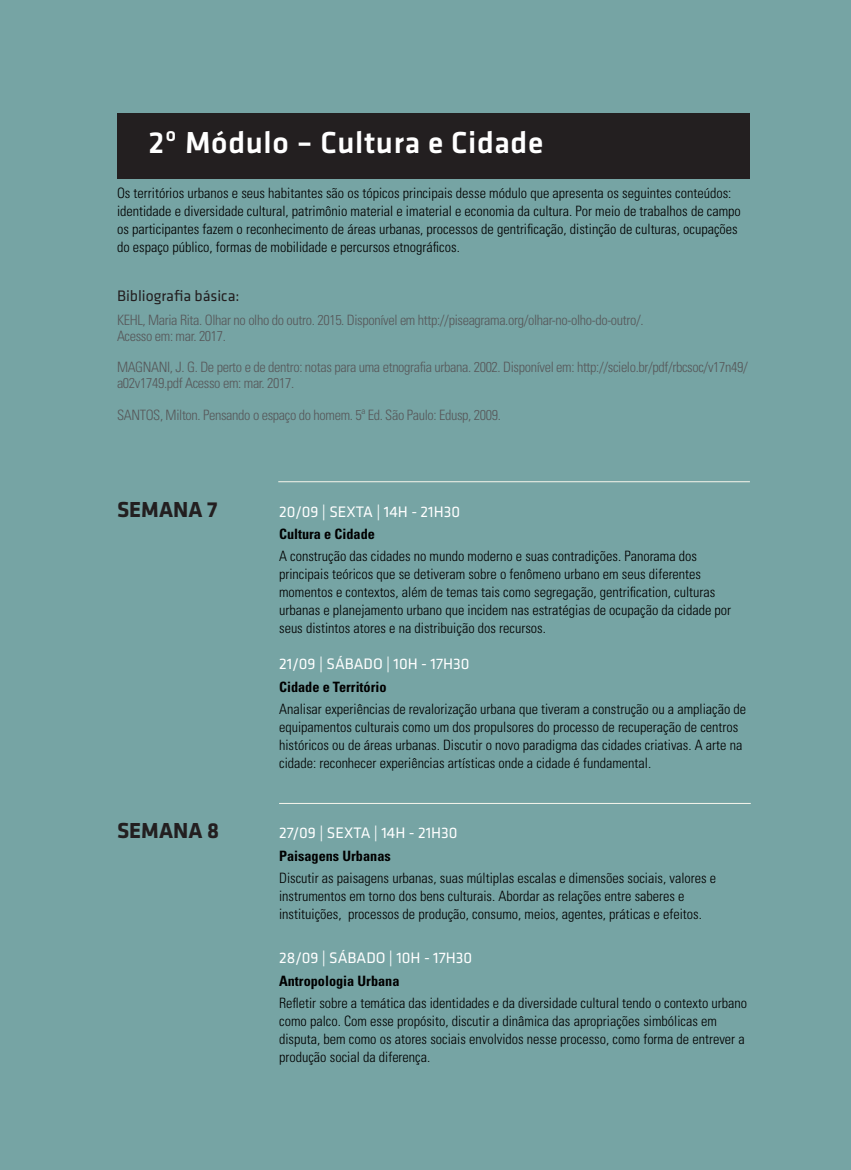
<style>
.page{position:relative;width:851px;height:1170px;background:#fff}
.page>*{position:absolute;margin:0;border:0;box-sizing:border-box;transform-origin:0 0}
.t1{font:500 31.5px "Klavika CH";letter-spacing:.02em;color:#fff}
.novo_texto{font:700 22.5px "Klavika CH";color:#231f20}
.novo_texto-2{font:15.75px "Klavika CH";color:#fff}
.novo_texto-3{font:15.75px "Klavika CH";color:#231f20}
.t2{font:300 condensed 14.25px/18px "Univers";color:#000}
.BIBLIO_title{font:300 condensed 14.25px/15.8px "Univers LT Std";letter-spacing:-.025em;color:#57585a}
.TITULO_atividade{font:700 condensed 14.25px "Univers";color:#000}
</style>
<div class="page">
<div style="left:0;top:0;width:850px;height:1169px;background:#76a4a4"></div>
<div style="left:117px;top:113px;width:632px;height:66px;background:#231f20"></div>
<hr style="left:278px;top:481px;width:471px;height:1px;background:#f7f6ec">
<hr style="left:279px;top:803px;width:471px;height:1px;background:#f7f6ec">
<p class="t1" style="left:148px;top:122px;width:396px">2º Módulo – Cultura e Cidade</p>
<p class="t2" style="left:117px;top:184px;width:625px">Os territórios urbanos e seus habitantes são os tópicos principais desse módulo que apresenta os seguintes conteúdos: identidade e diversidade cultural, patrimônio material e imaterial e economia da cultura. Por meio de trabalhos de campo os participantes fazem o reconhecimento de áreas urbanas, processos de gentrificação, distinção de culturas, ocupações do espaço público, formas de mobilidade e percursos etnográficos.</p>
<p class="novo_texto-3" style="left:117px;top:285px;width:124px">Bibliografia básica:</p>
<p class="BIBLIO_title" style="left:117px;top:312px;width:528px">KEHL, Maria Rita. Olhar no olho do outro. 2015. Disponível em http://piseagrama.org/olhar-no-olho-do-outro/.<br>Acesso em: mar. 2017.</p>
<p class="BIBLIO_title" style="left:117px;top:359px;width:632px">MAGNANI, J. G. De perto e de dentro: notas para uma etnografia urbana. 2002. Disponível em: http://scielo.br/pdf/rbcsoc/v17n49/ a02v1749.pdf Acesso em: mar. 2017.</p>
<p class="BIBLIO_title" style="left:117px;top:406px;width:385px">SANTOS, Milton. Pensando o espaço do homem. 5ª Ed. São Paulo: Edusp, 2009.</p>
<p class="novo_texto" style="left:117px;top:493px;width:102px">SEMANA 7</p>
<p class="novo_texto-2" style="left:279px;top:501px;width:182px">20/09 | SEXTA | 14H - 21H30</p>
<p class="TITULO_atividade" style="left:279px;top:525px;width:97px">Cultura e Cidade</p>
<p class="t2" style="left:279px;top:547px;width:453px">A construção das cidades no mundo moderno e suas contradições. Panorama dos principais teóricos que se detiveram sobre o fenômeno urbano em seus diferentes momentos e contextos, além de temas tais como segregação, gentrification, culturas urbanas e planejamento urbano que incidem nas estratégias de ocupação da cidade por seus distintos atores e na distribuição dos recursos.</p>
<p class="novo_texto-2" style="left:279px;top:653px;width:192px">21/09 | SÁBADO | 10H - 17H30</p>
<p class="TITULO_atividade" style="left:279px;top:677px;width:109px">Cidade e Território</p>
<p class="t2" style="left:279px;top:699px;width:468px">Analisar experiências de revalorização urbana que tiveram a construção ou a ampliação de equipamentos culturais como um dos propulsores do processo de recuperação de centros históricos ou de áreas urbanas. Discutir o novo paradigma das cidades criativas. A arte na cidade: reconhecer experiências artísticas onde a cidade é fundamental.</p>
<p class="novo_texto" style="left:117px;top:814px;width:104px">SEMANA 8</p>
<p class="novo_texto-2" style="left:279px;top:822px;width:180px">27/09 | SEXTA | 14H - 21H30</p>
<p class="TITULO_atividade" style="left:279px;top:846px;width:113px">Paisagens Urbanas</p>
<p class="t2" style="left:279px;top:868px;width:438px">Discutir as paisagens urbanas, suas múltiplas escalas e dimensões sociais, valores e instrumentos em torno dos bens culturais. Abordar as relações entre saberes e instituições, processos de produção, consumo, meios, agentes, práticas e efeitos.</p>
<p class="novo_texto-2" style="left:279px;top:947px;width:195px">28/09 | SÁBADO | 10H - 17H30</p>
<p class="TITULO_atividade" style="left:279px;top:971px;width:122px">Antropologia Urbana</p>
<p class="t2" style="left:279px;top:993px;width:469px">Refletir sobre a temática das identidades e da diversidade cultural tendo o contexto urbano como palco. Com esse propósito, discutir a dinâmica das apropriações simbólicas em disputa, bem como os atores sociais envolvidos nesse processo, como forma de entrever a produção social da diferença.</p>
</div>
